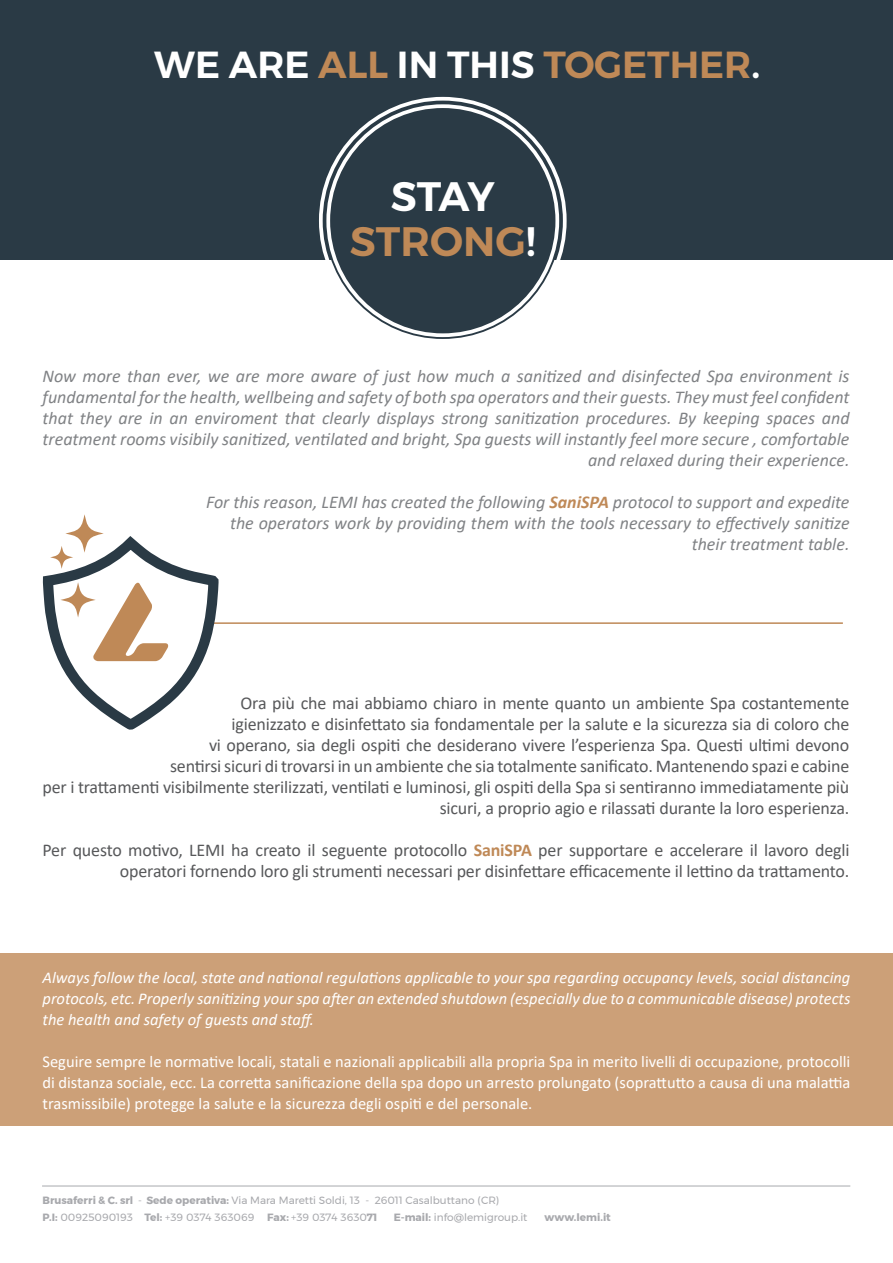
<style>
.page{position:relative;width:893px;height:1263px;background:#fff}
.page>*{position:absolute;margin:0;border:0;box-sizing:border-box;transform-origin:0 0}
.t1{font:600 40.95px/44.7px "Montserrat";color:#bf8957;text-align:center}
.t2{font:600 37.5px "Montserrat";color:#fff}
.t3{font:18px/21px "Calibri";letter-spacing:-.01em;color:#57585a;text-align:right}
.t4{font:italic 18px/21px "Calibri";color:#808285;text-align:right}
.t5{font:16.5px/21px "Calibri";color:#fff;text-align:justify}
.t6{font:italic 16.5px/21px "Calibri";color:#fff;text-align:justify}
.t7{font:10.5px/16.5px "Montserrat";color:#a8a9ad}
.t8{font:700 10.5px "Montserrat";color:#a8a9ad}
.s1{color:#bf8957}
.s2{color:#fff}
.s3{font-weight:700;color:#bf8957}
.s4{font-weight:700}
</style>
<div class="page">
<hr style="left:42px;top:1186px;width:808px;height:1px;background:#a8a9ad">
<div style="left:0;top:0;width:893px;height:259px;background:#2a3a45"></div>
<div style="left:0;top:954px;width:893px;height:172px;background:#cca078"></div>
<div style="left:325px;top:102px;width:236px;height:237px;background:#2a3a45;border-radius:50%"></div>
<hr style="left:208px;top:622px;width:635px;height:2px;background:#bf8957">
<svg style="left:38px;top:259px;width:187px;height:471px"></svg>
<svg style="left:50px;top:514px;width:54px;height:55px"></svg>
<svg style="left:60px;top:582px;width:108px;height:79px"></svg>
<h2 class="t2" style="left:154px;top:35px;width:608px">WE ARE <span class="s1">ALL</span> IN THIS <span class="s1">TOGETHER</span>.</h2>
<h1 class="t1" style="left:350px;top:174px;width:187px"><span class="s2">STAY<br></span>STRONG<span class="s2">!</span></h1>
<p class="t4" style="left:43px;top:365px;width:809px">Now more than ever, we are more aware of just how much a sanitized and disinfected Spa environment is fundamental for the health, wellbeing and safety of both spa operators and their guests. They must feel confident that they are in an enviroment that clearly displays strong sanitization procedures. By keeping spaces and treatment rooms visibily sanitized, ventilated and bright, Spa guests will instantly feel more secure , comfortable and relaxed during their experience.</p>
<p class="t4" style="left:206px;top:491px;width:645px">For this reason, LEMI has created the following <span class="s3">SaniSPA</span> protocol to support and expedite the operators work by providing them with the tools necessary to effectively sanitize their treatment table.</p>
<p class="t3" style="left:43px;top:692px;width:808px">Ora più che mai abbiamo chiaro in mente quanto un ambiente Spa costantemente<br>igienizzato e disinfettato sia fondamentale per la salute e la sicurezza sia di coloro che<br>vi operano, sia degli ospiti che desiderano vivere l’esperienza Spa. Questi ultimi devono<br>sentirsi sicuri di trovarsi in un ambiente che sia totalmente sanificato. Mantenendo spazi e cabine<br>per i trattamenti visibilmente sterilizzati, ventilati e luminosi, gli ospiti della Spa si sentiranno immediatamente più sicuri, a proprio agio e rilassati durante la loro esperienza.</p>
<p class="t3" style="left:43px;top:839px;width:808px">Per questo motivo, LEMI ha creato il seguente protocollo <span class="s3">SaniSPA</span> per supportare e accelerare il lavoro degli operatori fornendo loro gli strumenti necessari per disinfettare efficacemente il lettino da trattamento.</p>
<p class="t6" style="left:43px;top:966px;width:809px">Always follow the local, state and national regulations applicable to your spa regarding occupancy levels, social distancing protocols, etc. Properly sanitizing your spa after an extended shutdown (especially due to a communicable disease) protects the health and safety of guests and staff.</p>
<p class="t5" style="left:43px;top:1050px;width:809px">Seguire sempre le normative locali, statali e nazionali applicabili alla propria Spa in merito livelli di occupazione, protocolli di distanza sociale, ecc. La corretta sanificazione della spa dopo un arresto prolungato (soprattutto a causa di una malattia trasmissibile) protegge la salute e la sicurezza degli ospiti e del personale.</p>
<p class="t7" style="left:43px;top:1192px;width:458px"><span class="s4">Brusaferri &amp; C. srl</span> - <span class="s4">Sede operativa:</span> Via Mara Maretti Soldi, 13 - 26011 Casalbuttano (CR)<br><span class="s4">P.I:</span> 00925090193 <span class="s4">Tel:</span> +39 0374 363069 <span class="s4">Fax:</span> +39 0374 3630<span class="s4">71</span></p>
<p class="t7" style="left:394px;top:1208px;width:135px"><span class="s4">E-mail:</span> info@lemigroup.it</p>
<p class="t8" style="left:545px;top:1208px;width:68px">www.lemi.it</p>
</div>
